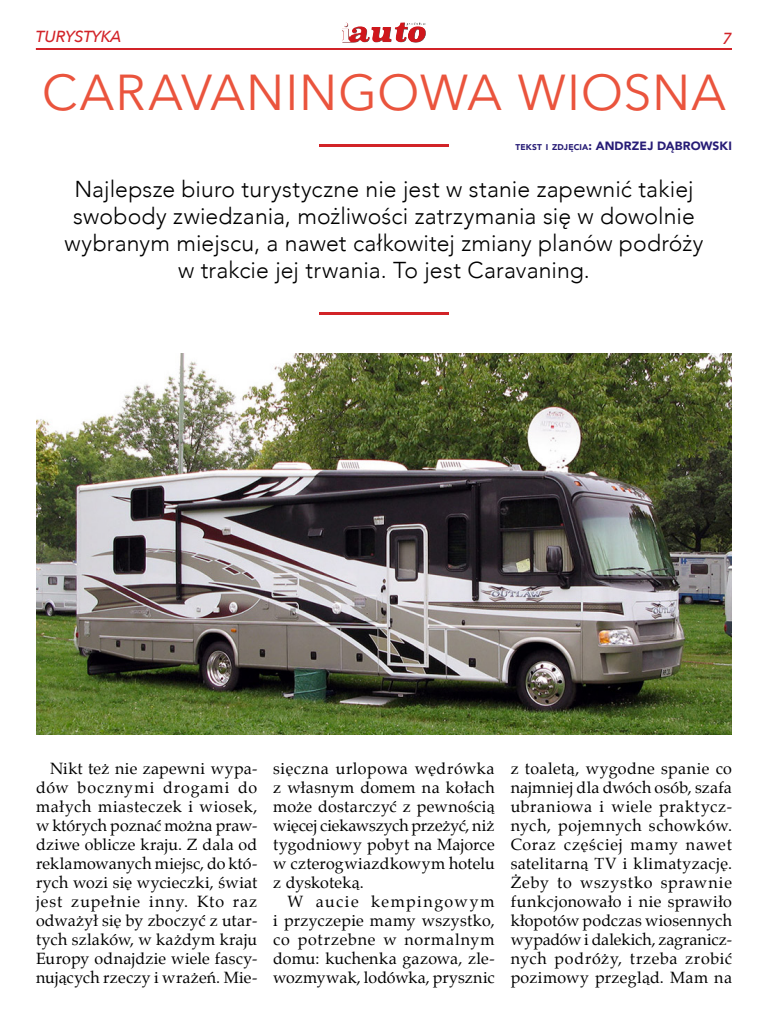
<style>
.page{position:relative;width:768px;height:1024px;background:#fff}
.page>*{position:absolute;margin:0;border:0;box-sizing:border-box;transform-origin:0 0}
.Tytuł_2{font:50px "Avenir Next LT Pro";letter-spacing:.015em;color:#ea543d}
.Lead{font:300 23px/27px "Avenir";letter-spacing:.005em;color:#000;text-align:center}
.Tekst{font:16px/19px "Palatino";letter-spacing:.015em;color:#000;text-align:justify}
.t1{font:italic 500 16px "Avenir Next";color:#d22328}
.Autor{font:900 12px "Avenir";letter-spacing:.01em;color:#271c76}
.s1{font-size:8.4px}
</style>
<div class="page">
<hr style="left:36px;top:48px;width:696px;height:2px;background:#d22328">
<img style="left:343px;top:22px;width:83px;height:21px">
<hr style="left:319px;top:144px;width:130px;height:2px;background:#d22328">
<hr style="left:319px;top:312px;width:130px;height:2px;background:#d22328">
<img style="left:36px;top:354px;width:696px;height:380px">
<p class="t1" style="left:36px;top:23px;width:87px">TURYSTYKA</p>
<p class="t1" style="left:722px;top:24px;width:11px">7</p>
<p class="Tytuł_2" style="left:42px;top:63px;width:686px">CARAVANINGOWA WIOSNA</p>
<p class="Autor" style="left:516px;top:135px;width:218px"><span class="s1">TEKST I ZDJĘCIA</span>: ANDRZEJ DĄBROWSKI</p>
<p class="Lead" style="left:64px;top:176px;width:641px">Najlepsze biuro turystyczne nie jest w stanie zapewnić takiej swobody zwiedzania, możliwości zatrzymania się w dowolnie wybranym miejscu, a nawet całkowitej zmiany planów podróży w trakcie jej trwania. To jest Caravaning.</p>
<p class="Tekst" style="left:36px;top:759px;width:223px;text-indent:14px">Nikt też nie zapewni wypa&shy;dów bocznymi drogami do małych miasteczek i wiosek, w których poznać można praw&shy;dziwe oblicze kraju. Z dala od reklamowanych miejsc, do któ&shy;rych wozi się wycieczki, świat jest zupełnie inny. Kto raz odważył się by zboczyć z utar&shy;tych szlaków, w każdym kraju Europy odnajdzie wiele fascy&shy;nujących rzeczy i wrażeń. Mie-</p>
<p class="Tekst" style="left:273px;top:759px;width:223px">sięczna urlopowa wędrówka z własnym domem na kołach może dostarczyć z pewnością więcej ciekawszych przeżyć, niż tygodniowy pobyt na Majorce w czterogwiazdkowym hotelu z dyskoteką.</p>
<p class="Tekst" style="left:273px;top:892px;width:223px;text-indent:14px">W aucie kempingowym i przyczepie mamy wszystko, co potrzebne w normalnym domu: kuchenka gazowa, zle&shy;wozmywak, lodówka, prysznic</p>
<p class="Tekst" style="left:511px;top:759px;width:223px">z toaletą, wygodne spanie co najmniej dla dwóch osób, szafa ubraniowa i wiele praktycz&shy;nych, pojemnych schowków.<br>Coraz częściej mamy nawet satelitarną TV i klimatyzację.<br>Żeby to wszystko sprawnie funkcjonowało i nie sprawiło kłopotów podczas wiosennych wypadów i dalekich, zagranicz&shy;nych podróży, trzeba zrobić pozimowy przegląd. Mam na</p>
</div>
